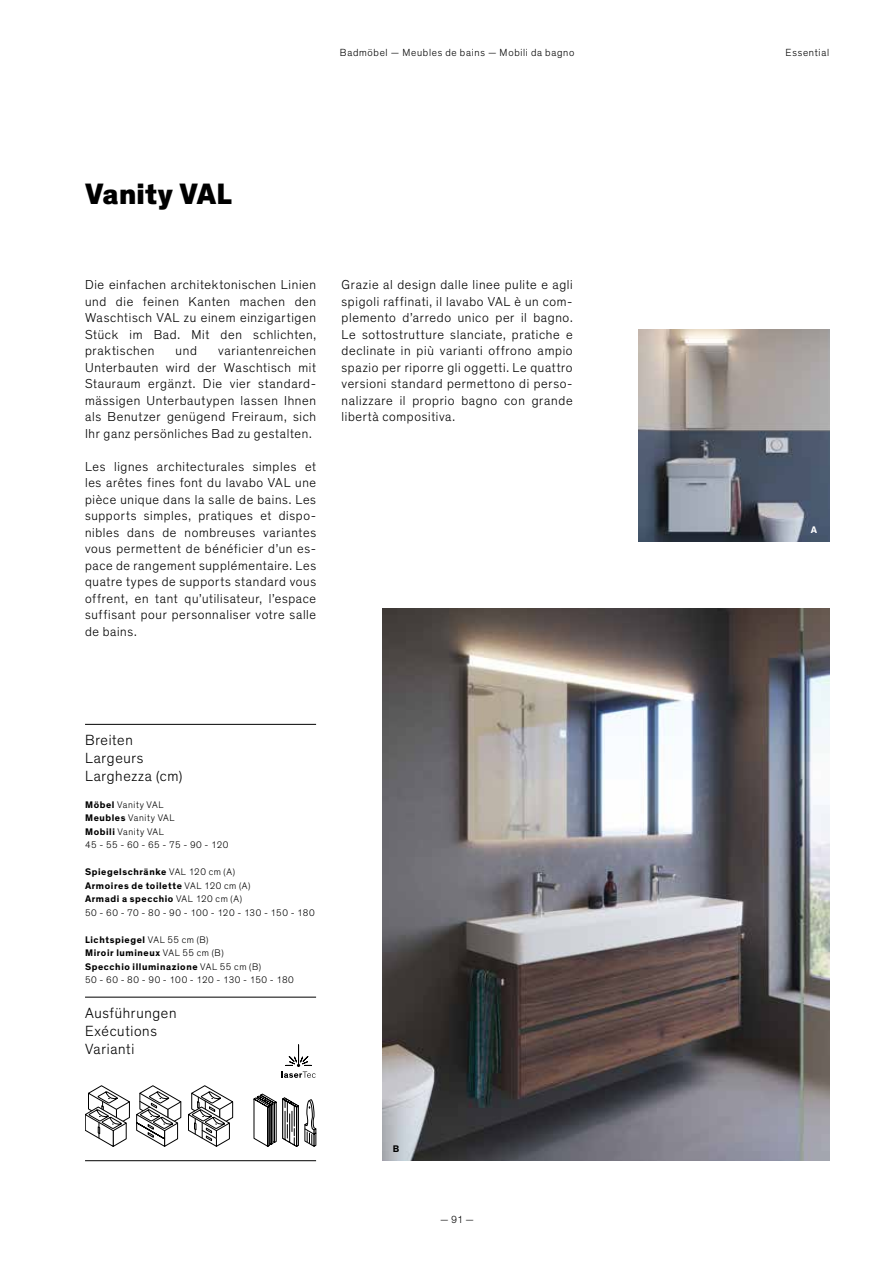
<style>
.page{position:relative;width:893px;height:1263px;background:#fff}
.page>*{position:absolute;margin:0;border:0;box-sizing:border-box;transform-origin:0 0}
.t1{font:800 30px "Theinhardt";letter-spacing:.01em;color:#000}
.t2{font:300 15px/18px "Theinhardt";letter-spacing:.045em;color:#000}
.t3{font:300 13.2px/16.5px "Theinhardt";letter-spacing:.05em;color:#000;text-align:justify}
.t4{font:300 10.5px "Theinhardt";letter-spacing:.07em;color:#000}
.t5{font:300 9.75px/13.5px "Theinhardt";letter-spacing:.055em;color:#000}
.t6{font:700 9.75px "Theinhardt";color:#fff}
.t7{font:700 9.75px "Theinhardt";color:#000}
.s1{font-weight:700}
</style>
<div class="page">
<img style="left:639px;top:329px;width:191px;height:213px">
<img style="left:382px;top:608px;width:448px;height:553px">
<hr style="left:85px;top:724px;width:231px;height:1px;background:#000">
<hr style="left:85px;top:997px;width:231px;height:1px;background:#000">
<hr style="left:85px;top:1160px;width:231px;height:1px;background:#000">
<svg style="left:136px;top:1085px;width:45px;height:61px"></svg>
<svg style="left:85px;top:1085px;width:45px;height:61px"></svg>
<svg style="left:188px;top:1085px;width:45px;height:61px"></svg>
<svg style="left:281px;top:1044px;width:35px;height:34px"></svg>
<svg style="left:282px;top:1098px;width:17px;height:48px"></svg>
<svg style="left:305px;top:1099px;width:11px;height:47px"></svg>
<svg style="left:254px;top:1094px;width:22px;height:52px"></svg>
<p class="t4" style="left:340px;top:46px;width:236px">Badmöbel — Meubles de bains — Mobili da bagno</p>
<p class="t4" style="left:786px;top:46px;width:45px">Essential</p>
<h1 class="t1" style="left:85px;top:175px;width:149px">Vanity VAL</h1>
<p class="t3" style="left:85px;top:277px;width:233px">Die einfachen architektonischen Linien und die feinen Kanten machen den Waschtisch VAL zu einem einzigartigen Stück im Bad. Mit den schlichten, praktischen</p>
<p class="t3" style="left:85px;top:343px;width:233px;text-indent:133px">variantenreichen Unterbauten wird der Waschtisch mit Stauraum ergänzt. Die vier standard&shy;mässigen Unterbautypen lassen Ihnen als Benutzer genügend Freiraum, sich Ihr ganz persönliches Bad zu gestalten.</p>
<p class="t3" style="left:85px;top:458px;width:233px">Les lignes architecturales simples et les arêtes fines font du lavabo VAL une pièce unique dans la salle de bains. Les supports simples, pratiques et dispo&shy;nibles dans de nombreuses variantes vous permettent de bénéficier d’un es&shy;pace de rangement supplémentaire. Les quatre types de supports standard vous offrent, en tant qu’utilisateur, l’espace suffisant pour personnaliser votre salle de bains.</p>
<p class="t3" style="left:176px;top:343px;width:23px">und</p>
<p class="t3" style="left:342px;top:277px;width:233px">Grazie al design dalle linee pulite e agli spigoli raffinati, il lavabo VAL è un com&shy;plemento d’arredo unico per il bagno.<br>Le sottostrutture slanciate, pratiche e declinate in più varianti offrono ampio spazio per riporre gli oggetti. Le quattro versioni standard permettono di perso&shy;nalizzare il proprio bagno con grande libertà compositiva.</p>
<p class="t2" style="left:85px;top:731px;width:99px">Breiten<br>Largeurs<br>Larghezza (cm)</p>
<p class="t5" style="left:85px;top:798px;width:145px"><span class="s1">Möbel</span> Vanity VAL<br><span class="s1">Meubles</span> Vanity VAL<br><span class="s1">Mobili</span> Vanity VAL<br>45 - 55 - 60 - 65 - 75 - 90 - 120</p>
<p class="t5" style="left:85px;top:865px;width:231px"><span class="s1">Spiegelschränke</span> VAL 120 cm (A)<br><span class="s1">Armoires de toilette</span> VAL 120 cm (A)<br><span class="s1">Armadi a specchio</span> VAL 120 cm (A)<br>50 - 60 - 70 - 80 - 90 - 100 - 120 - 130 - 150 - 180</p>
<p class="t5" style="left:85px;top:933px;width:210px"><span class="s1">Lichtspiegel</span> VAL 55 cm (B)<br><span class="s1">Miroir lumineux</span> VAL 55 cm (B)<br><span class="s1">Specchio illuminazione</span> VAL 55 cm (B)<br>50 - 60 - 80 - 90 - 100 - 120 - 130 - 150 - 180</p>
<p class="t2" style="left:85px;top:1004px;width:93px">Ausführungen<br>Exécutions<br>Varianti</p>
<p class="t7" style="left:393px;top:1143px;width:8px">B</p>
<p class="t4" style="left:440px;top:1213px;width:35px">— 91 —</p>
<p class="t6" style="left:811px;top:524px;width:8px">A</p>
</div>
